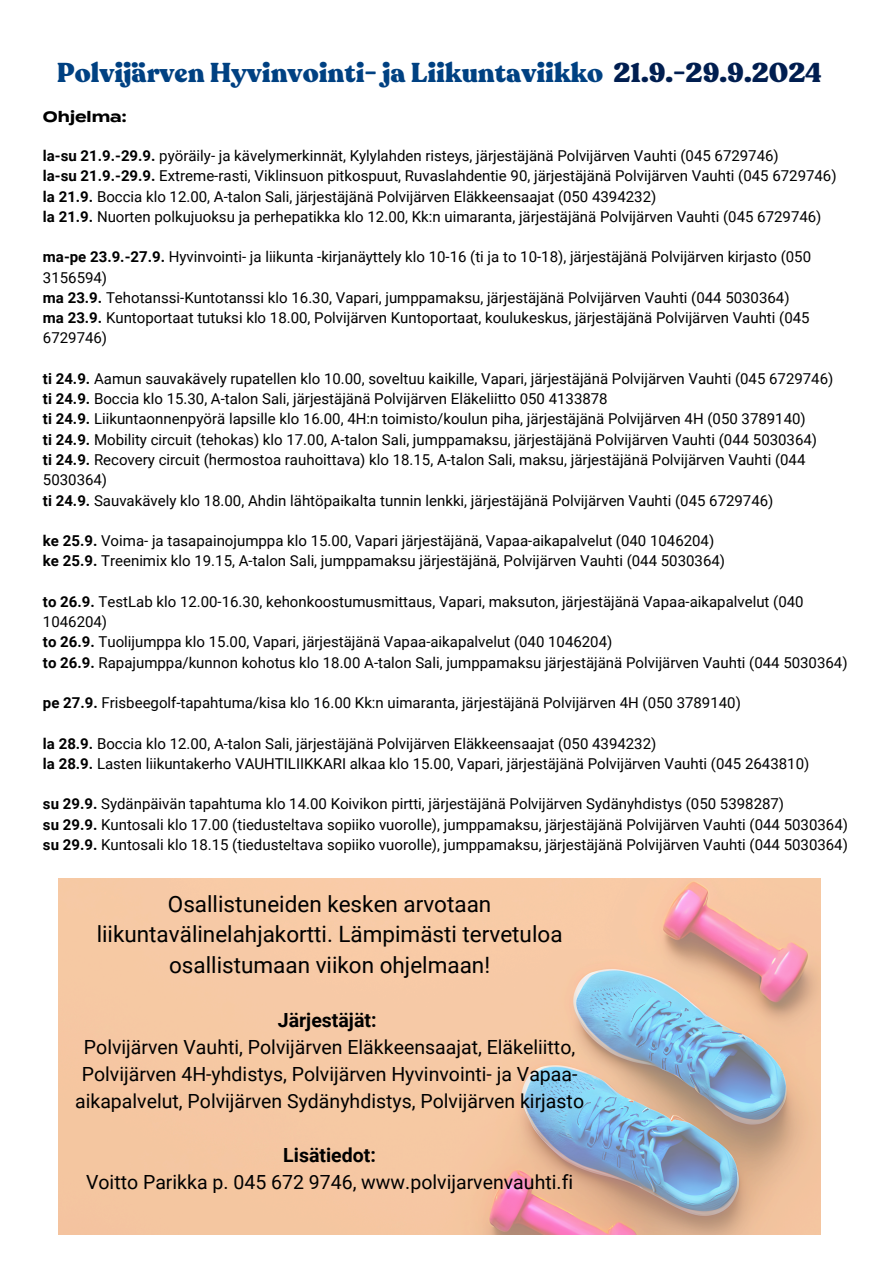
<style>
.page{position:relative;width:894px;height:1264px;background:#fff}
.page>*{position:absolute;margin:0;border:0;box-sizing:border-box;transform-origin:0 0}
.t1{font:900 27px "Recoleta";color:#004182}
.t2{font:22.5px/30.3px "Roboto";color:#000;text-align:center}
.t3{font:19.5px/27px "Roboto";color:#000;text-align:center}
.t4{font:15px/20.2px "Roboto";color:#000}
.t5{font:700 15px "Termina";color:#000}
.s1{color:#001e50}
.s2{font-weight:700}
</style>
<div class="page">
<img style="left:58px;top:878px;width:762px;height:356px">
<p class="t1" style="left:57px;top:55px;width:766px">Polvijärven Hyvinvointi- ja Liikuntaviikko <span class="s1">21.9.-29.9.2024</span></p>
<h1 class="t5" style="left:43px;top:107px;width:85px">Ohjelma:</h1>
<h4 class="t4" style="left:43px;top:146px;width:737px"><span class="s2">la-su 21.9.-29.9.</span> pyöräily- ja kävelymerkinnät, Kylylahden risteys, järjestäjänä Polvijärven Vauhti (045 6729746)</h4>
<p class="t4" style="left:43px;top:166px;width:794px"><span class="s2">la-su 21.9.-29.9.</span> Extreme-rasti, Viklinsuon pitkospuut, Ruvaslahdentie 90, järjestäjänä Polvijärven Vauhti (045 6729746)</p>
<p class="t4" style="left:43px;top:186px;width:614px"><span class="s2">la 21.9.</span> Boccia klo 12.00, A-talon Sali, järjestäjänä Polvijärven Eläkkeensaajat (050 4394232)</p>
<p class="t4" style="left:43px;top:207px;width:779px"><span class="s2">la 21.9.</span> Nuorten polkujuoksu ja perhepatikka klo 12.00, Kk:n uimaranta, järjestäjänä Polvijärven Vauhti (045 6729746)</p>
<p class="t4" style="left:43px;top:247px;width:769px"><span class="s2">ma-pe 23.9.-27.9.</span> Hyvinvointi- ja liikunta -kirjanäyttely klo 10-16 (ti ja to 10-18), järjestäjänä Polvijärven kirjasto (050<br>3156594)</p>
<p class="t4" style="left:43px;top:288px;width:747px"><span class="s2">ma 23.9.</span> Tehotanssi-Kuntotanssi klo 16.30, Vapari, jumppamaksu, järjestäjänä Polvijärven Vauhti (044 5030364)</p>
<p class="t4" style="left:43px;top:308px;width:768px"><span class="s2">ma 23.9.</span> Kuntoportaat tutuksi klo 18.00, Polvijärven Kuntoportaat, koulukeskus, järjestäjänä Polvijärven Vauhti (045<br>6729746)</p>
<p class="t4" style="left:43px;top:369px;width:791px"><span class="s2">ti 24.9.</span> Aamun sauvakävely rupatellen klo 10.00, soveltuu kaikille, Vapari, järjestäjänä Polvijärven Vauhti (045 6729746)</p>
<p class="t4" style="left:43px;top:389px;width:566px"><span class="s2">ti 24.9.</span> Boccia klo 15.30, A-talon Sali, järjestäjänä Polvijärven Eläkeliitto 050 4133878</p>
<p class="t4" style="left:43px;top:409px;width:764px"><span class="s2">ti 24.9.</span> Liikuntaonnenpyörä lapsille klo 16.00, 4H:n toimisto/koulun piha, järjestäjänä Polvijärven 4H (050 3789140)</p>
<p class="t4" style="left:43px;top:429px;width:775px"><span class="s2">ti 24.9.</span> Mobility circuit (tehokas) klo 17.00, A-talon Sali, jumppamaksu, järjestäjänä Polvijärven Vauhti (044 5030364)</p>
<p class="t4" style="left:43px;top:450px;width:763px"><span class="s2">ti 24.9.</span> Recovery circuit (hermostoa rauhoittava) klo 18.15, A-talon Sali, maksu, järjestäjänä Polvijärven Vauhti (044<br>5030364)</p>
<p class="t4" style="left:43px;top:490px;width:731px"><span class="s2">ti 24.9.</span> Sauvakävely klo 18.00, Ahdin lähtöpaikalta tunnin lenkki, järjestäjänä Polvijärven Vauhti (045 6729746)</p>
<p class="t4" style="left:43px;top:531px;width:672px"><span class="s2">ke 25.9.</span> Voima- ja tasapainojumppa klo 15.00, Vapari järjestäjänä, Vapaa-aikapalvelut (040 1046204)</p>
<p class="t4" style="left:43px;top:551px;width:683px"><span class="s2">ke 25.9.</span> Treenimix klo 19.15, A-talon Sali, jumppamaksu järjestäjänä, Polvijärven Vauhti (044 5030364)</p>
<p class="t4" style="left:43px;top:591px;width:762px"><span class="s2">to 26.9.</span> TestLab klo 12.00-16.30, kehonkoostumusmittaus, Vapari, maksuton, järjestäjänä Vapaa-aikapalvelut (040<br>1046204)</p>
<p class="t4" style="left:43px;top:632px;width:570px"><span class="s2">to 26.9.</span> Tuolijumppa klo 15.00, Vapari, järjestäjänä Vapaa-aikapalvelut (040 1046204)</p>
<p class="t4" style="left:43px;top:652px;width:805px"><span class="s2">to 26.9.</span> Rapajumppa/kunnon kohotus klo 18.00 A-talon Sali, jumppamaksu järjestäjänä Polvijärven Vauhti (044 5030364)</p>
<p class="t4" style="left:43px;top:693px;width:699px"><span class="s2">pe 27.9.</span> Frisbeegolf-tapahtuma/kisa klo 16.00 Kk:n uimaranta, järjestäjänä Polvijärven 4H (050 3789140)</p>
<p class="t4" style="left:43px;top:733px;width:614px"><span class="s2">la 28.9.</span> Boccia klo 12.00, A-talon Sali, järjestäjänä Polvijärven Eläkkeensaajat (050 4394232)</p>
<p class="t4" style="left:43px;top:753px;width:767px"><span class="s2">la 28.9.</span> Lasten liikuntakerho VAUHTILIIKKARI alkaa klo 15.00, Vapari, järjestäjänä Polvijärven Vauhti (045 2643810)</p>
<p class="t4" style="left:43px;top:794px;width:742px"><span class="s2">su 29.9.</span> Sydänpäivän tapahtuma klo 14.00 Koivikon pirtti, järjestäjänä Polvijärven Sydänyhdistys (050 5398287)</p>
<p class="t4" style="left:43px;top:814px;width:806px"><span class="s2">su 29.9.</span> Kuntosali klo 17.00 (tiedusteltava sopiiko vuorolle), jumppamaksu, järjestäjänä Polvijärven Vauhti (044 5030364)</p>
<p class="t4" style="left:43px;top:834px;width:806px"><span class="s2">su 29.9.</span> Kuntosali klo 18.15 (tiedusteltava sopiiko vuorolle), jumppamaksu, järjestäjänä Polvijärven Vauhti (044 5030364)</p>
<h2 class="t2" style="left:97px;top:888px;width:467px">Osallistuneiden kesken arvotaan liikuntavälinelahjakortti. Lämpimästi tervetuloa osallistumaan viikon ohjelmaan!</h2>
<h3 class="t3" style="left:75px;top:1006px;width:510px"><span class="s2">Järjestäjät:<br></span>Polvijärven Vauhti, Polvijärven Eläkkeensaajat, Eläkeliitto, Polvijärven 4H-yhdistys, Polvijärven Hyvinvointi- ja Vapaa&shy;aikapalvelut, Polvijärven Sydänyhdistys, Polvijärven kirjasto</h3>
<h3 class="t3" style="left:86px;top:1141px;width:488px"><span class="s2">Lisätiedot:<br></span>Voitto Parikka p. 045 672 9746, www.polvijarvenvauhti.fi</h3>
</div>
